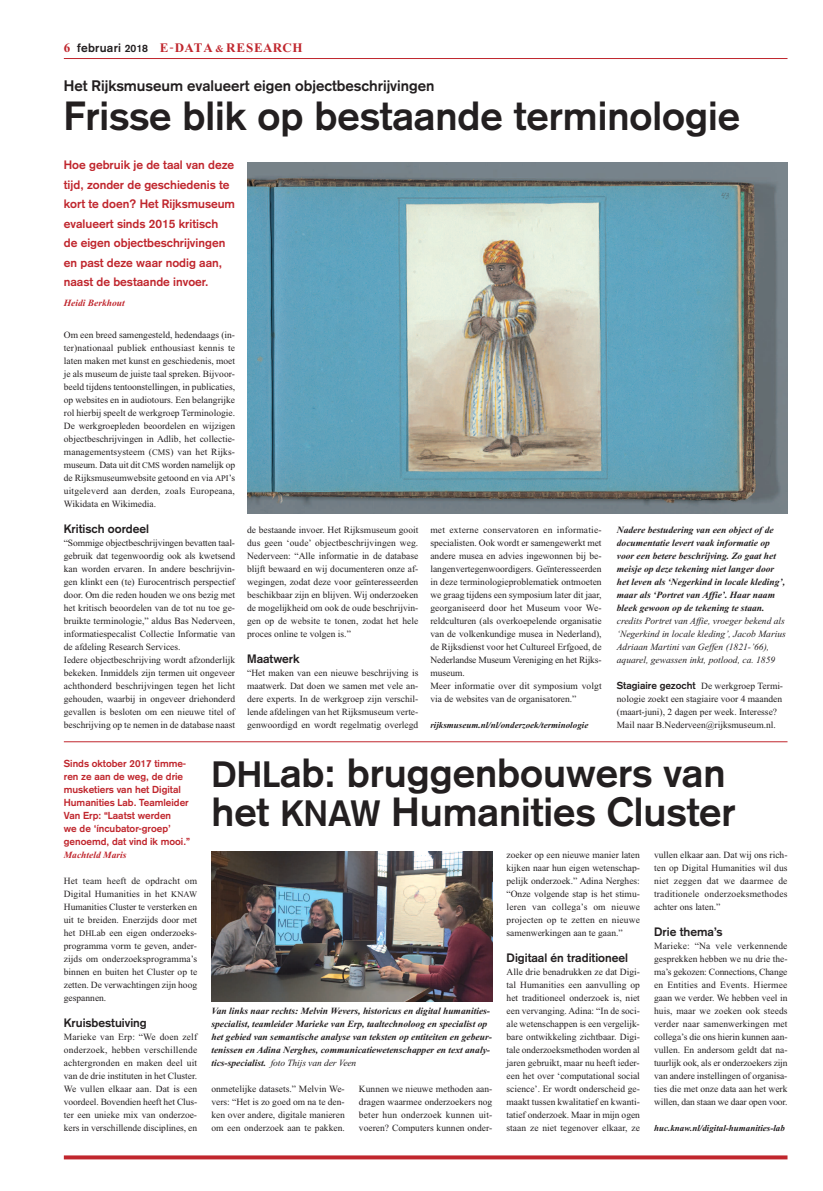
<style>
.page{position:relative;width:823px;height:1191px;background:#fff}
.page>*{position:absolute;margin:0;border:0;box-sizing:border-box;transform-origin:0 0}
.t1{font:700 40px/39px "Akzidenz Grotesk";color:#231f20}
.t2{font:700 15px "Akzidenz Grotesk";color:#231f20}
.t3{font:700 13px "Times New Roman";letter-spacing:.04em;color:#c0262d}
.t4{font:700 12px/19.5px "Akzidenz Grotesk";color:#c0262d}
.t5{font:700 12px "Akzidenz Grotesk";color:#231f20}
.t6{font:700 10px/13px "Akzidenz Grotesk";color:#c0262d}
.t7{font:9.5px/13px "Times New Roman";color:#231f20;text-align:justify}
.t8{font:italic 700 9.5px/13px "Times New Roman";color:#231f20}
.t9{font:italic 9.5px/13px "Times New Roman";color:#231f20}
.t10{font:italic 700 9.5px "Times New Roman";color:#c0262d}
.t11{font:italic 700 9px "Times New Roman";color:#231f20}
.s1{font-family:"Akzidenz Grotesk";font-size:12px;color:#231f20}
.s2{font-family:"Akzidenz Grotesk";font-size:10.5px;color:#231f20}
.s3{font-weight:400}
.s4{font-size:10px}
.s5{font-size:8.5px}
.s6{font-family:"Akzidenz Grotesk";font-weight:700;font-size:10px}
.s7{font-size:36px}
</style>
<div class="page">
<svg style="left:64px;top:1155px;width:723px;height:4px;background:#c63d43"></svg>
<hr style="left:64px;top:58px;width:723px;height:1px;background:#c0262d">
<img style="left:211px;top:851px;width:281px;height:150px">
<hr style="left:64px;top:741px;width:723px;height:1px;background:#c0262d">
<img style="left:247px;top:162px;width:540px;height:351px">
<h3 class="t3" style="left:64px;top:40px;width:240px">6 <span class="s1">februari</span> <span class="s2">2018</span> E<span class="s3">-</span>DATA <span class="s4">&amp;</span> RESEARCH</h3>
<h2 class="t2" style="left:64px;top:80px;width:372px">Het Rijksmuseum evalueert eigen objectbeschrijvingen</h2>
<h1 class="t1" style="left:64px;top:99px;width:677px">Frisse blik op bestaande terminologie</h1>
<p class="t4" style="left:64px;top:156px;width:173px">Hoe gebruik je de taal van deze tijd, zonder de geschiedenis te kort te doen? Het Rijksmuseum evalueert sinds 2015 kritisch<br>de eigen objectbeschrijvingen en past deze waar nodig aan, naast de bestaande invoer.</p>
<p class="t10" style="left:64px;top:297px;width:62px">Heidi Berkhout</p>
<p class="t7" style="left:64px;top:328px;width:173px">Om een breed samengesteld, hedendaags (in&shy;ter)nationaal publiek enthousiast kennis te laten maken met kunst en geschiedenis, moet je als museum de juiste taal spreken. Bijvoor&shy;beeld tijdens tentoonstellingen, in publicaties, op websites en in audiotours. Een belangrijke rol hierbij speelt de werkgroep Terminologie.<br>De werkgroepleden beoordelen en wijzigen objectbeschrijvingen in Adlib, het collectie&shy;managementsysteem (<span class="s5">CMS</span>) van het Rijks&shy;museum. Data uit dit <span class="s5">CMS</span> worden namelijk op de Rijksmuseumwebsite getoond en via <span class="s5">API</span>’s uitgeleverd aan derden, zoals Europeana, Wikidata en Wikimedia.</p>
<p class="t5" style="left:64px;top:524px;width:87px">Kritisch oordeel</p>
<p class="t7" style="left:64px;top:536px;width:173px;text-align:left">“Sommige objectbeschrijvingen bevatten taal&shy;gebruik dat tegenwoordig ook als kwetsend kan worden ervaren. In andere beschrijvin&shy;gen klinkt een (te) Eurocentrisch perspectief door. Om die reden houden we ons bezig met het kritisch beoordelen van de tot nu toe ge&shy;bruikte terminologie,” aldus Bas Nederveen, informatiespecalist Collectie Informatie van de afdeling Research Services.<br>Iedere objectbeschrijving wordt afzonderlijk bekeken. Inmiddels zijn termen uit ongeveer achthonderd beschrijvingen tegen het licht gehouden, waarbij in ongeveer driehonderd gevallen is besloten om een nieuwe titel of beschrijving op te nemen in de database naast</p>
<p class="t7" style="left:247px;top:523px;width:173px">de bestaande invoer. Het Rijksmuseum gooit dus geen ‘oude’ objectbeschrijvingen weg.<br>Nederveen: “Alle informatie in de database blijft bewaard en wij documenteren onze af&shy;wegingen, zodat deze voor geïnteresseerden beschikbaar zijn en blijven. Wij onderzoeken de mogelijkheid om ook de oude beschrijvin&shy;gen op de website te tonen, zodat het hele proces online te volgen is.”</p>
<p class="t5" style="left:247px;top:654px;width:54px">Maatwerk</p>
<p class="t7" style="left:247px;top:666px;width:173px">“Het maken van een nieuwe beschrijving is maatwerk. Dat doen we samen met vele an&shy;dere experts. In de werkgroep zijn verschil&shy;lende afdelingen van het Rijksmuseum verte&shy;genwoordigd en wordt regelmatig overlegd</p>
<p class="t7" style="left:430px;top:523px;width:173px;text-align:left">met externe conservatoren en informatie&shy;specialisten. Ook wordt er samengewerkt met andere musea en advies ingewonnen bij be&shy;langenvertegenwoordigers. Geïnteresseerden in deze terminologieproblematiek ontmoeten we graag tijdens een symposium later dit jaar, georganiseerd door het Museum voor We&shy;reldculturen (als overkoepelende organisatie van de volkenkundige musea in Nederland), de Rijksdienst voor het Cultureel Erfgoed, de Nederlandse Museum Vereniging en het Rijks&shy;museum.<br>Meer informatie over dit symposium volgt via de websites van de organisatoren.”</p>
<p class="t11" style="left:430px;top:720px;width:159px">rijksmuseum.nl/nl/onderzoek/terminologie</p>
<p class="t8" style="left:616px;top:523px;width:170px">Nadere bestudering van een object of de documentatie levert vaak informatie op voor een betere beschrijving. Zo gaat het meisje op deze tekening niet langer door het leven als ‘Negerkind in locale kleding’, maar als ‘Portret van Affie’. Haar naam bleek gewoon op de tekening te staan.</p>
<p class="t9" style="left:616px;top:614px;width:170px">credits Portret van Affie, vroeger bekend als ‘Negerkind in locale kleding’, Jacob Marius Adriaan Martini van Geffen (1821-’66), aquarel, gewassen inkt, potlood, ca. 1859</p>
<p class="t7" style="left:616px;top:679px;width:168px;text-align:left"><span class="s6">Stagiaire gezocht</span> De werkgroep Termi&shy;nologie zoekt een stagiaire voor 4 maanden (maart-juni), 2 dagen per week. Interesse?<br>Mail naar B.Nederveen@rijksmuseum.nl.</p>
<p class="t6" style="left:64px;top:758px;width:128px">Sinds oktober 2017 timme&shy;ren ze aan de weg, de drie musketiers van het Digital<br>Humanities Lab. Teamleider<br>Van Erp: “Laatst werden<br>we de ‘íncubator-groep’ genoemd, dat vind ik mooi.”</p>
<p class="t10" style="left:64px;top:849px;width:64px">Machteld Maris</p>
<p class="t7" style="left:64px;top:874px;width:135px">Het team heeft de opdracht om Digital Humanities in het <span class="s5">KNAW </span>Humanities Cluster te versterken en uit te breiden. Enerzijds door met het <span class="s5">DHL</span>ab een eigen onderzoeks&shy;programma vorm te geven, ander&shy;zijds om onderzoeksprogramma’s binnen en buiten het Cluster op te zetten. De verwachtingen zijn hoog gespannen.</p>
<p class="t5" style="left:64px;top:1018px;width:84px">Kruisbestuiving</p>
<p class="t7" style="left:64px;top:1030px;width:135px">Marieke van Erp: “We doen zelf onderzoek, hebben verschillende achtergronden en maken deel uit van de drie instituten in het Cluster.<br>We vullen elkaar aan. Dat is een voordeel. Bovendien heeft het Clus&shy;ter een unieke mix van onderzoe&shy;kers in verschillende disciplines, en</p>
<h1 class="t1" style="left:211px;top:756px;width:525px"><span class="s7">DHL</span>ab: bruggenbouwers van het <span class="s7">KNAW</span> Humanities Cluster</h1>
<p class="t8" style="left:211px;top:1004px;width:282px">Van links naar rechts: Melvin Wevers, historicus en digital humanities&shy;specialist, teamleider Marieke van Erp, taaltechnoloog en specialist op het gebied van semantische analyse van teksten op entiteiten en gebeur&shy;tenissen en Adina Nerghes, communicatiewetenschapper en text analy&shy;tics-specialist. <span class="s3">foto Thijs van der Veen</span></p>
<p class="t7" style="left:211px;top:1082px;width:135px">onmetelijke datasets.” Melvin We&shy;vers: “Het is zo goed om na te den&shy;ken over andere, digitale manieren om een onderzoek aan te pakken.</p>
<p class="t7" style="left:359px;top:1082px;width:135px">Kunnen we nieuwe methoden aan&shy;dragen waarmee onderzoekers nog beter hun onderzoek kunnen uit&shy;voeren? Computers kunnen onder-</p>
<p class="t7" style="left:506px;top:848px;width:135px">zoeker op een nieuwe manier laten kijken naar hun eigen wetenschap&shy;pelijk onderzoek.” Adina Nerghes: “Onze volgende stap is het stimu&shy;leren van collega’s om nieuwe projecten op te zetten en nieuwe samenwerkingen aan te gaan.”</p>
<p class="t5" style="left:506px;top:953px;width:123px">Digitaal én traditioneel</p>
<p class="t7" style="left:506px;top:965px;width:135px">Alle drie benadrukken ze dat Digi&shy;tal Humanities een aanvulling op het traditioneel onderzoek is, niet een vervanging. Adina: “In de soci&shy;ale wetenschappen is een vergelijk&shy;bare ontwikkeling zichtbaar. Digi&shy;tale onderzoeksmethoden worden al jaren gebruikt, maar nu heeft ieder&shy;een het over ‘computational social science’. Er wordt onderscheid ge&shy;maakt tussen kwalitatief en kwanti&shy;tatief onderzoek. Maar in mijn ogen staan ze niet tegenover elkaar, ze</p>
<p class="t7" style="left:653px;top:848px;width:135px">vullen elkaar aan. Dat wij ons rich&shy;ten op Digital Humanities wil dus niet zeggen dat we daarmee de traditionele onderzoeksmethodes achter ons laten.”</p>
<p class="t5" style="left:653px;top:927px;width:70px">Drie thema’s</p>
<p class="t7" style="left:653px;top:939px;width:135px">Marieke: “Na vele verkennende gesprekken hebben we nu drie the&shy;ma’s gekozen: Connections, Change en Entities and Events. Hiermee gaan we verder. We hebben veel in huis, maar we zoeken ook steeds verder naar samenwerkingen met collega’s die ons hierin kunnen aan&shy;vullen. En andersom geldt dat na&shy;tuurlijk ook, als er onderzoekers zijn van andere instellingen of organisa&shy;ties die met onze data aan het werk willen, dan staan we daar open voor.</p>
<p class="t11" style="left:653px;top:1123px;width:132px">huc.knaw.nl/digital-humanities-lab</p>
</div>
